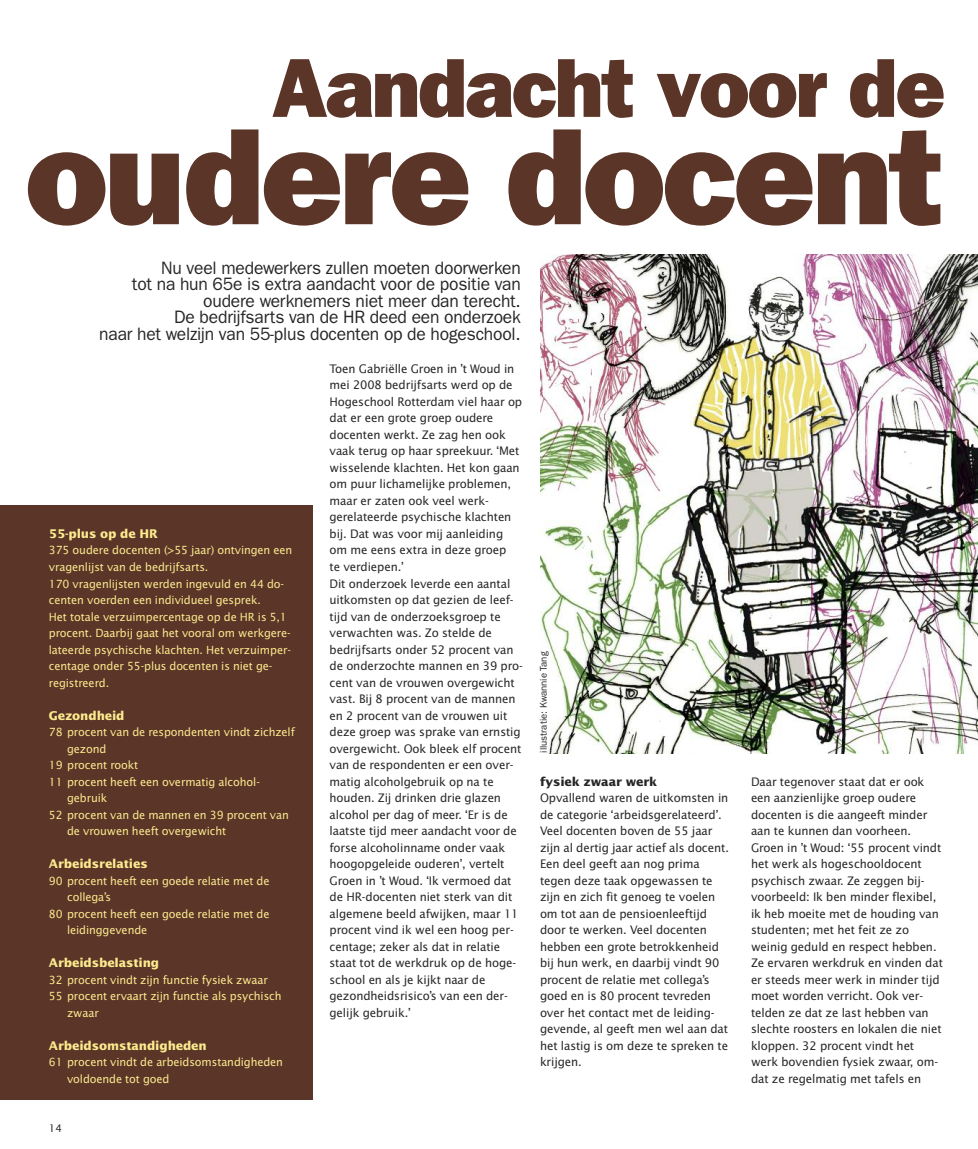
<style>
.page{position:relative;width:978px;height:1149px;background:#fff}
.page>*{position:absolute;margin:0;border:0;box-sizing:border-box;transform-origin:0 0}
.t1{font:800 138px "Franklin Gothic";letter-spacing:-.025em;color:#5b3528}
.t2{font:800 84px "Franklin Gothic";letter-spacing:-.025em;color:#5b3528}
.t3{font:18px/16.5px "Franklin Gothic";letter-spacing:-.01em;color:#272627;text-align:right}
.t4{font:700 12px "Lucida Sans";letter-spacing:-.01em;color:#fcea8e}
.t5{font:700 12px "Lucida Sans";letter-spacing:-.01em;color:#272627}
.t6{font:11.7px/16.5px "Lucida Sans";letter-spacing:-.01em;color:#272627}
.t7{font:11.25px/16.5px "Lucida Sans";letter-spacing:-.01em;color:#fcea8e}
.t8{font:10.5px "Lucida Sans";color:#272627}
.t9{font:9.75px "Franklin Gothic";color:#272627}
</style>
<div class="page">
<div style="left:0;top:505px;width:313px;height:594px;background:#5b3528"></div>
<img style="left:540px;top:255px;width:438px;height:498px">
<h2 class="t2" style="left:272px;top:59px;width:675px">Aandacht voor de</h2>
<h1 class="t1" style="left:25px;top:129px;width:920px">oudere docent</h1>
<p class="t3" style="left:99px;top:261px;width:423px">Nu veel medewerkers zullen moeten doorwerken<br>tot na hun 65e is extra aandacht voor de positie van oudere werknemers niet meer dan terecht.<br>De bedrijfsarts van de HR deed een onderzoek<br>naar het welzijn van 55-plus docenten op de hogeschool.</p>
<p class="t6" style="left:330px;top:361px;width:195px">Toen Gabriëlle Groen in ’t Woud in mei 2008 bedrijfsarts werd op de<br>Hogeschool Rotterdam viel haar op dat er een grote groep oudere docenten werkt. Ze zag hen ook vaak terug op haar spreekuur. ‘Met wisselende klachten. Het kon gaan om puur lichamelijke problemen, maar er zaten ook veel werk&shy;gerelateerde psychische klachten bij. Dat was voor mij aanleiding om me eens extra in deze groep<br>te verdiepen.’<br>Dit onderzoek leverde een aantal uitkomsten op dat gezien de leef&shy;tijd van de onderzoeksgroep te verwachten was. Zo stelde de bedrijfsarts onder 52 procent van de onderzochte mannen en 39 pro&shy;cent van de vrouwen overgewicht vast. Bij 8 procent van de mannen en 2 procent van de vrouwen uit deze groep was sprake van ernstig overgewicht. Ook bleek elf procent van de respondenten er een over&shy;matig alcoholgebruik op na te houden. Zij drinken drie glazen alcohol per dag of meer. ‘Er is de laatste tijd meer aandacht voor de forse alcoholinname onder vaak hoogopgeleide ouderen’, vertelt<br>Groen in ’t Woud. ‘Ik vermoed dat de HR-docenten niet sterk van dit algemene beeld afwijken, maar 11 procent vind ik wel een hoog per&shy;centage; zeker als dat in relatie staat tot de werkdruk op de hoge&shy;school en als je kijkt naar de gezondheidsrisico’s van een der&shy;gelijk gebruik.’</p>
<p class="t4" style="left:49px;top:528px;width:110px">55-plus op de HR</p>
<p class="t7" style="left:49px;top:543px;width:245px">375 oudere docenten (&gt;55 jaar) ontvingen een vragenlijst van de bedrijfsarts.<br>170 vragenlijsten werden ingevuld en 44 do&shy;centen voerden een individueel gesprek.<br>Het totale verzuimpercentage op de HR is 5,1 procent. Daarbij gaat het vooral om werkgere&shy;lateerde psychische klachten. Het verzuimper&shy;centage onder 55-plus docenten is niet ge&shy;registreerd.</p>
<p class="t4" style="left:49px;top:710px;width:77px">Gezondheid</p>
<p class="t7" style="left:49px;top:724px;width:247px">78 procent van de respondenten vindt zichzelf</p>
<p class="t7" style="left:67px;top:741px;width:41px">gezond</p>
<p class="t7" style="left:49px;top:757px;width:91px">19 procent rookt</p>
<p class="t7" style="left:49px;top:774px;width:213px">11 procent heeft een overmatig alcohol-</p>
<p class="t7" style="left:67px;top:790px;width:42px">gebruik</p>
<p class="t7" style="left:49px;top:807px;width:242px">52 procent van de mannen en 39 procent van</p>
<p class="t7" style="left:67px;top:823px;width:161px">de vrouwen heeft overgewicht</p>
<p class="t4" style="left:49px;top:858px;width:100px">Arbeidsrelaties</p>
<p class="t7" style="left:49px;top:873px;width:222px">90 procent heeft een goede relatie met de</p>
<p class="t7" style="left:67px;top:889px;width:45px">collega’s</p>
<p class="t7" style="left:49px;top:906px;width:222px">80 procent heeft een goede relatie met de</p>
<p class="t7" style="left:67px;top:922px;width:82px">leidinggevende</p>
<p class="t4" style="left:49px;top:957px;width:112px">Arbeidsbelasting</p>
<p class="t7" style="left:49px;top:972px;width:221px">32 procent vindt zijn functie fysiek zwaar</p>
<p class="t7" style="left:49px;top:988px;width:234px">55 procent ervaart zijn functie als psychisch</p>
<p class="t7" style="left:67px;top:1005px;width:33px">zwaar</p>
<p class="t4" style="left:49px;top:1040px;width:159px">Arbeidsomstandigheden</p>
<p class="t7" style="left:67px;top:1054px;width:218px;text-indent:-18px">61 procent vindt de arbeidsomstandigheden voldoende tot goed</p>
<p class="t8" style="left:49px;top:1123px;width:15px">14</p>
<p class="t9" style="left:540px;top:752px;width:102px;rotate:-90deg">illustratie: Kwannie Tang</p>
<p class="t5" style="left:540px;top:776px;width:119px">fysiek zwaar werk</p>
<p class="t6" style="left:540px;top:790px;width:191px">Opvallend waren de uitkomsten in de categorie ‘arbeidsgerelateerd’.<br>Veel docenten boven de 55 jaar zijn al dertig jaar actief als docent.<br>Een deel geeft aan nog prima tegen deze taak opgewassen te zijn en zich fit genoeg te voelen om tot aan de pensioenleeftijd door te werken. Veel docenten hebben een grote betrokkenheid bij hun werk, en daarbij vindt 90 procent de relatie met collega’s goed en is 80 procent tevreden over het contact met de leiding&shy;gevende, al geeft men wel aan dat het lastig is om deze te spreken te krijgen.</p>
<p class="t6" style="left:751px;top:773px;width:194px">Daar tegenover staat dat er ook een aanzienlijke groep oudere docenten is die aangeeft minder aan te kunnen dan voorheen.<br>Groen in ’t Woud: ‘55 procent vindt het werk als hogeschooldocent psychisch zwaar. Ze zeggen bij&shy;voorbeeld: Ik ben minder flexibel, ik heb moeite met de houding van studenten; met het feit ze zo weinig geduld en respect hebben.<br>Ze ervaren werkdruk en vinden dat er steeds meer werk in minder tijd moet worden verricht. Ook ver&shy;telden ze dat ze last hebben van slechte roosters en lokalen die niet kloppen. 32 procent vindt het werk bovendien fysiek zwaar, om&shy;dat ze regelmatig met tafels en</p>
</div>
